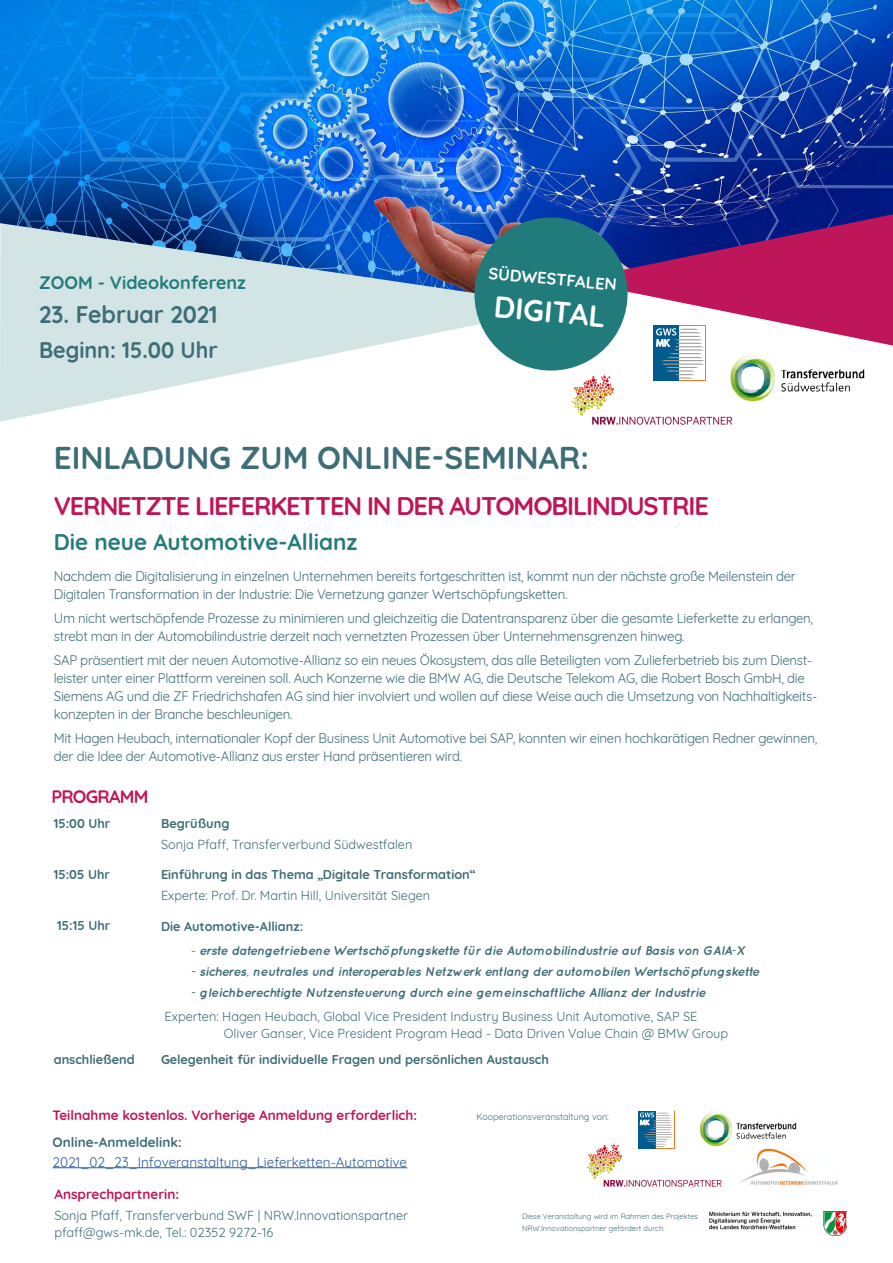
<style>
.page{position:relative;width:893px;height:1263px;background:#fff}
.page>*{position:absolute;margin:0;border:0;box-sizing:border-box;transform-origin:0 0}
.Headline{font:700 31.5px "Quicksand";color:#3d6d76}
.Headline-2{font:700 30px "Quicksand";color:#fff}
.Headline-3{font:700 25.5px "Quicksand";letter-spacing:-.045em;color:#bf165a}
.Copy{font:700 24px "Quicksand";color:#3d6d76;scale:.96 1}
.Headline-4{font:700 22.5px "Quicksand";color:#247b7b}
.Copy-2{font:700 22.5px "Quicksand";color:#3d6d76;scale:.96 1}
.Copy-3{font:700 18px "Quicksand";color:#217b7b}
.Headline-5{font:700 18px "Quicksand";letter-spacing:-.045em;color:#bf165a}
.Headline-6{font:700 16.5px "Quicksand";color:#fff}
.Copy-4{font:13.5px/18px "Quicksand";letter-spacing:-.02em;color:#3d6d76}
.Copy-5{font:13.5px/19.5px "Quicksand";color:#275b9b}
.Copy-6{font:700 13.5px "Quicksand";color:#bf165a}
.Copy-7{font:12.75px "Quicksand";color:#3d6d76}
.Copy-8{font:italic 700 12.75px "Quicksand";letter-spacing:-.02em;color:#3d6d76}
.Copy-9{font:700 12.75px "Quicksand";color:#3d6d76}
.t1{font:9.9px "Myriad Pro";color:#fff}
.Copy-10{font:9px "Quicksand";color:#3d6d76}
.Copy-11{font:7.5px "Quicksand";color:#3d6d76}
.t2{font:6.75px "Myriad Pro";color:#fff}
.s1{font-weight:400;font-style:normal}
.s2{font-weight:700;color:#3d6d76}
</style>
<div class="page">
<svg style="left:0;top:297px;width:471px;height:125px;fill:#d3e4e4"></svg>
<img style="left:0;top:0;width:893px;height:297px">
<img style="left:572px;top:379px;width:161px;height:46px">
<div style="left:679px;top:326px;width:27px;height:55px;background:#ef7821"></div>
<div style="left:679px;top:326px;width:26px;height:54px;background:#fff"></div>
<svg style="left:471px;top:214px;width:422px;height:165px"></svg>
<img style="left:709px;top:1211px;width:138px;height:25px">
<hr style="left:53px;top:1167px;width:354px;height:1px;background:#275b9b">
<img style="left:586px;top:1143px;width:136px;height:43px">
<div style="left:638px;top:1110px;width:36px;height:38px;background:#015c8d"></div>
<div style="left:656px;top:1110px;width:18px;height:38px;background:#fff"></div>
<svg style="left:640px;top:1112px;width:33px;height:35px"></svg>
<img style="left:691px;top:1111px;width:106px;height:51px">
<img style="left:738px;top:1146px;width:100px;height:39px">
<img style="left:729px;top:350px;width:164px;height:63px">
<p class="Headline-6" style="left:490px;top:260px;width:130px;rotate:5deg">SÜDWESTFALEN</p>
<p class="Headline-2" style="left:496px;top:282px;width:114px;rotate:5deg">DIGITAL</p>
<p class="Copy-3" style="left:39px;top:268px;width:208px">ZOOM - Videokonferenz</p>
<p class="Copy" style="left:39px;top:295px;width:187px">23. Februar 2021</p>
<p class="Copy-2" style="left:39px;top:331px;width:188px">Beginn: 15.00 Uhr</p>
<p class="t1" style="left:656px;top:337px;width:15px">MK</p>
<p class="Headline" style="left:54px;top:431px;width:537px">EINLADUNG ZUM ONLINE-SEMINAR:</p>
<p class="Headline-3" style="left:54px;top:485px;width:657px">VERNETZTE LIEFERKETTEN IN DER AUTOMOBILINDUSTRIE</p>
<p class="Headline-4" style="left:54px;top:523px;width:305px">Die neue Automotive-Allianz</p>
<p class="Copy-4" style="left:54px;top:566px;width:744px;line-height:17.2px">Nachdem die Digitalisierung in einzelnen Unternehmen bereits fortgeschritten ist, kommt nun der nächste große Meilenstein der<br>Digitalen Transformation in der Industrie: Die Vernetzung ganzer Wertschöpfungsketten.</p>
<p class="Copy-4" style="left:54px;top:607px;width:761px">Um nicht wertschöpfende Prozesse zu minimieren und gleichzeitig die Datentransparenz über die gesamte Lieferkette zu erlangen, strebt man in der Automobilindustrie derzeit nach vernetzten Prozessen über Unternehmensgrenzen hinweg.</p>
<p class="Copy-4" style="left:54px;top:649px;width:765px">SAP präsentiert mit der neuen Automotive-Allianz so ein neues Ökosystem, das alle Beteiligten vom Zulieferbetrieb bis zum Dienst&shy;leister unter einer Plattform vereinen soll. Auch Konzerne wie die BMW AG, die Deutsche Telekom AG, die Robert Bosch GmbH, die Siemens AG und die ZF Friedrichshafen AG sind hier involviert und wollen auf diese Weise auch die Umsetzung von Nachhaltigkeits&shy;konzepten in der Branche beschleunigen.</p>
<p class="Copy-4" style="left:54px;top:727px;width:765px">Mit Hagen Heubach, internationaler Kopf der Business Unit Automotive bei SAP, konnten wir einen hochkarätigen Redner gewinnen, der die Idee der Automotive-Allianz aus erster Hand präsentieren wird.</p>
<p class="Headline-5" style="left:52px;top:781px;width:98px">PROGRAMM</p>
<p class="Copy-9" style="left:54px;top:813px;width:58px">15:00 Uhr</p>
<p class="Copy-9" style="left:54px;top:864px;width:58px">15:05 Uhr</p>
<p class="Copy-9" style="left:57px;top:915px;width:55px">15:15 Uhr</p>
<p class="Copy-9" style="left:54px;top:1048px;width:83px">anschließend</p>
<p class="Copy-9" style="left:161px;top:813px;width:70px">Begrüßung</p>
<p class="Copy-7" style="left:161px;top:834px;width:253px">Sonja Pfaff, Transferverbund Südwestfalen</p>
<p class="Copy-9" style="left:161px;top:864px;width:316px">Einführung in das Thema „Digitale Transformation“</p>
<p class="Copy-7" style="left:161px;top:885px;width:271px">Experte: Prof. Dr. Martin Hill, Universität Siegen</p>
<p class="Copy-9" style="left:161px;top:916px;width:144px">Die Automotive-Allianz:</p>
<p class="Copy-8" style="left:191px;top:943px;width:556px"><span class="s1">-</span> erste datengetriebene Wertschöpfungskette für die Automobilindustrie auf Basis von GAIA-X</p>
<p class="Copy-8" style="left:191px;top:964px;width:570px">- sicheres, neutrales und interoperables Netzwerk entlang der automobilen Wertschöpfungskette</p>
<p class="Copy-8" style="left:191px;top:985px;width:517px">- gleichberechtigte Nutzensteuerung durch eine gemeinschaftliche Allianz der Industrie</p>
<p class="Copy-7" style="left:165px;top:1007px;width:534px">Experten: Hagen Heubach, Global Vice President Industry Business Unit Automotive, SAP SE</p>
<p class="Copy-7" style="left:224px;top:1023px;width:506px">Oliver Ganser, Vice President Program Head - Data Driven Value Chain @ BMW Group</p>
<p class="Copy-9" style="left:161px;top:1048px;width:389px">Gelegenheit für individuelle Fragen und persönlichen Austausch</p>
<p class="Copy-6" style="left:53px;top:1104px;width:366px">Teilnahme kostenlos. Vorherige Anmeldung erforderlich:</p>
<p class="Copy-5" style="left:53px;top:1131px;width:356px"><span class="s2">Online-Anmeldelink:<br></span>2021_02_23_Infoveranstaltung_Lieferketten-Automotive</p>
<p class="Copy-6" style="left:54px;top:1183px;width:126px">Ansprechpartnerin:</p>
<p class="Copy-7" style="left:54px;top:1206px;width:355px">Sonja Pfaff, Transferverbund SWF | NRW.Innovationspartner</p>
<p class="Copy-7" style="left:54px;top:1222px;width:220px">pfaff@gws-mk.de, Tel.: 02352 9272-16</p>
<p class="Copy-10" style="left:477px;top:1109px;width:134px">Kooperationsveranstaltung von:</p>
<p class="t2" style="left:640px;top:1118px;width:11px">MK</p>
<p class="Copy-11" style="left:522px;top:1210px;width:177px">Diese Veranstaltung wird im Rahmen des Projektes</p>
<p class="Copy-11" style="left:522px;top:1222px;width:144px">NRW.Innovationspartner gefördert durch:</p>
</div>
